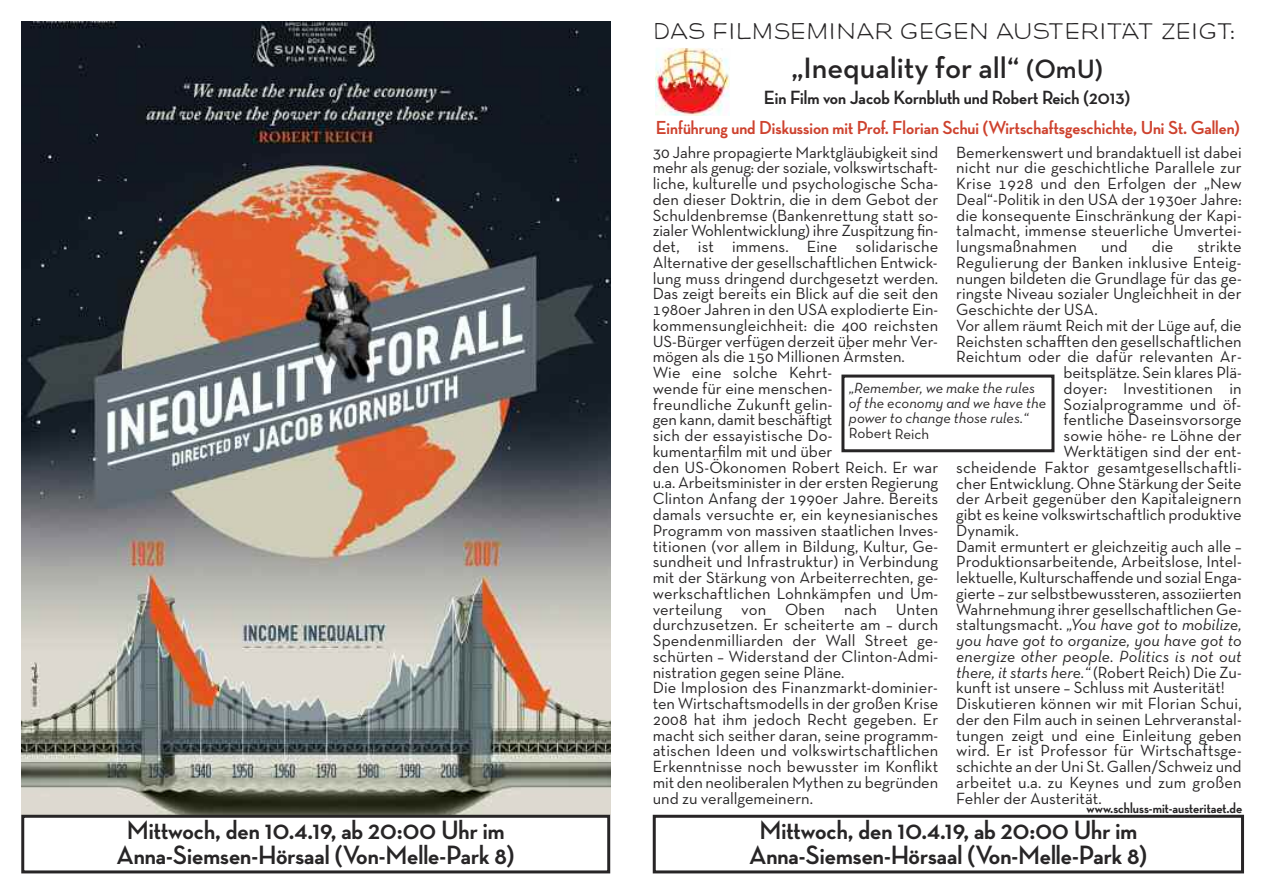
<style>
.page{position:relative;width:1263px;height:893px;background:#fff}
.page>*{position:absolute;margin:0;border:0;box-sizing:border-box;transform-origin:0 0}
.t1{font:600 30px "Neutra Text TF";color:#272526}
.t2{font:700 27px/25.5px "Neutra Disp";color:#272526;text-align:center}
.t3{font:23.25px "Neutra Disp Drafting Alt";color:#272526}
.t4{font:700 19.5px "Neutra Disp";color:#272526}
.t5{font:700 19.2px "Neutra Disp";color:#ce422e}
.t6{font:16.5px/15.8px "Neutra Text TF";color:#272526}
.t7{font:italic 16.5px "Neutra Text TF";color:#272526}
.t8{font:italic 15px/15px "Neutra Text TF";color:#272526}
.t9{font:700 15px "Neutra Disp";color:#272526}
.t10{font:15px "Neutra Text TF";color:#272526}
.s1{font-size:27px}
.s2{font-style:normal}
</style>
<div class="page">
<img style="left:22px;top:21px;width:588px;height:794px">
<div style="left:653px;top:815px;width:591px;height:58px;border:3px solid #272526"></div>
<img style="left:655px;top:48px;width:75px;height:68px">
<div style="left:841px;top:375px;width:213px;height:77px;border:3px solid #272526"></div>
<div style="left:21px;top:815px;width:589px;height:58px;border:3px solid #272526"></div>
<h2 class="t2" style="left:117px;top:817px;width:400px">Mittwoch, den 10.4.19, ab 20:00 Uhr im<br>Anna-Siemsen-Hörsaal (Von-Melle-Park 8)</h2>
<h3 class="t3" style="left:653px;top:18px;width:583px">DAS FILMSEMINAR GEGEN AUSTERITÄT ZEIGT:</h3>
<h1 class="t1" style="left:791px;top:50px;width:313px">„Inequality for all“ <span class="s1">(OmU)</span></h1>
<p class="t4" style="left:764px;top:85px;width:368px">Ein Film von Jacob Kornbluth und Robert Reich (2013)</p>
<p class="t5" style="left:656px;top:116px;width:586px">Einführung und Diskussion mit Prof. Florian Schui (Wirtschaftsgeschichte, Uni St. Gallen)</p>
<p class="t6" style="left:653px;top:144px;width:287px">30 Jahre propagierte Marktgläubigkeit sind mehr als genug: der soziale, volkswirtschaft&shy;liche, kulturelle und psychologische Scha&shy;den dieser Doktrin, die in dem Gebot der Schuldenbremse (Bankenrettung statt so&shy;zialer Wohlentwicklung) ihre Zuspitzung fin&shy;det, ist immens. Eine solidarische Alternative der gesellschaftlichen Entwick&shy;lung muss dringend durchgesetzt werden.<br>Das zeigt bereits ein Blick auf die seit den 1980er Jahren in den USA explodierte Ein&shy;kommensungleichheit: die 400 reichsten US-Bürger verfügen derzeit über mehr Ver&shy;mögen als die 150 Millionen Ärmsten.<br>Wie eine solche Kehrt-<br>wende für eine menschen-<br>freundliche Zukunft gelin-<br>gen kann, damit beschäftigt<br>sich der essayistische Do-<br>kumentarfilm mit und über<br>den US-Ökonomen Robert Reich. Er war u.a. Arbeitsminister in der ersten Regierung Clinton Anfang der 1990er Jahre. Bereits damals versuchte er, ein keynesianisches Programm von massiven staatlichen Inves&shy;titionen (vor allem in Bildung, Kultur, Ge&shy;sundheit und Infrastruktur) in Verbindung mit der Stärkung von Arbeiterrechten, ge&shy;werkschaftlichen Lohnkämpfen und Um&shy;verteilung von Oben nach Unten durchzusetzen. Er scheiterte am – durch Spendenmilliarden der Wall Street ge&shy;schürten – Widerstand der Clinton-Admi&shy;nistration gegen seine Pläne.<br>Die Implosion des Finanzmarkt-dominier&shy;ten Wirtschaftsmodells in der großen Krise 2008 hat ihm jedoch Recht gegeben. Er macht sich seither daran, seine programm&shy;atischen Ideen und volkswirtschaftlichen Erkenntnisse noch bewusster im Konflikt mit den neoliberalen Mythen zu begründen und zu verallgemeinern.</p>
<p class="t6" style="left:956px;top:144px;width:287px;text-align:justify">Bemerkenswert und brandaktuell ist dabei nicht nur die geschichtliche Parallele zur Krise 1928 und den Erfolgen der „New Deal“-Politik in den USA der 1930er Jahre: die konsequente Einschränkung der Kapi&shy;talmacht, immense steuerliche Umvertei&shy;lungsmaßnahmen</p>
<p class="t6" style="left:1101px;top:239px;width:28px">und</p>
<p class="t6" style="left:1152px;top:239px;width:23px">die</p>
<p class="t6" style="left:1197px;top:239px;width:46px">strikte</p>
<p class="t6" style="left:956px;top:254px;width:287px">Regulierung der Banken inklusive Enteig-</p>
<p class="t6" style="left:956px;top:270px;width:287px">nungen bildeten die Grundlage für das ge-</p>
<p class="t6" style="left:956px;top:286px;width:287px">ringste Niveau sozialer Ungleichheit in der</p>
<p class="t6" style="left:956px;top:302px;width:143px">Geschichte der USA.</p>
<p class="t6" style="left:956px;top:317px;width:287px">Vor allem räumt Reich mit der Lüge auf, die</p>
<p class="t6" style="left:956px;top:333px;width:287px">Reichsten schafften den gesellschaftlichen</p>
<p class="t6" style="left:956px;top:349px;width:287px">Reichtum oder die dafür relevanten Ar-</p>
<p class="t6" style="left:1063px;top:365px;width:180px">beitsplätze. Sein klares Plä-</p>
<p class="t6" style="left:1063px;top:380px;width:180px">doyer: Investitionen in</p>
<p class="t6" style="left:1063px;top:396px;width:179px">Sozialprogramme und öf-</p>
<p class="t6" style="left:1063px;top:412px;width:180px">fentliche Daseinsvorsorge</p>
<p class="t6" style="left:1063px;top:428px;width:180px">sowie höhe- re Löhne der</p>
<p class="t6" style="left:1063px;top:443px;width:179px">Werktätigen sind der ent-</p>
<p class="t6" style="left:956px;top:459px;width:287px">scheidende Faktor gesamtgesellschaftli-</p>
<p class="t6" style="left:956px;top:475px;width:287px">cher Entwicklung. Ohne Stärkung der Seite</p>
<p class="t6" style="left:956px;top:491px;width:287px">der Arbeit gegenüber den Kapitaleignern</p>
<p class="t6" style="left:956px;top:506px;width:287px">gibt es keine volkswirtschaftlich produktive</p>
<p class="t6" style="left:956px;top:522px;width:64px">Dynamik.</p>
<p class="t6" style="left:956px;top:538px;width:287px">Damit ermuntert er gleichzeitig auch alle –</p>
<p class="t6" style="left:956px;top:554px;width:287px">Produktionsarbeitende, Arbeitslose, Intel-</p>
<p class="t6" style="left:956px;top:569px;width:287px">lektuelle, Kulturschaffende und sozial Enga-</p>
<p class="t6" style="left:956px;top:585px;width:287px">gierte – zur selbstbewussteren, assoziierten</p>
<p class="t6" style="left:956px;top:601px;width:287px">Wahrnehmung ihrer gesellschaftlichen Ge-</p>
<p class="t7" style="left:956px;top:615px;width:287px"><span class="s2">staltungsmacht.</span> „You have got to mobilize,</p>
<p class="t7" style="left:956px;top:631px;width:287px">you have got to organize, you have got to</p>
<p class="t7" style="left:956px;top:646px;width:287px">energize other people. Politics is not out</p>
<p class="t7" style="left:956px;top:662px;width:287px">there, it starts here.“ <span class="s2">(Robert Reich) Die Zu-</span></p>
<p class="t6" style="left:956px;top:680px;width:270px">kunft ist unsere – Schluss mit Austerität!</p>
<p class="t6" style="left:956px;top:695px;width:287px">Diskutieren können wir mit Florian Schui,</p>
<p class="t6" style="left:956px;top:711px;width:287px">der den Film auch in seinen Lehrveranstal-</p>
<p class="t6" style="left:956px;top:727px;width:287px">tungen zeigt und eine Einleitung geben</p>
<p class="t6" style="left:956px;top:743px;width:287px">wird. Er ist Professor für Wirtschaftsge-</p>
<p class="t6" style="left:956px;top:758px;width:287px">schichte an der Uni St. Gallen/Schweiz und</p>
<p class="t6" style="left:956px;top:774px;width:287px">arbeitet u.a. zu Keynes und zum großen</p>
<p class="t6" style="left:956px;top:790px;width:147px">Fehler der Austerität.</p>
<h2 class="t2" style="left:749px;top:817px;width:400px">Mittwoch, den 10.4.19, ab 20:00 Uhr im<br>Anna-Siemsen-Hörsaal (Von-Melle-Park 8)</h2>
<p class="t8" style="left:849px;top:380px;width:199px">„Remember, we make the rules of the economy and we have the power to change those rules.“</p>
<p class="t10" style="left:849px;top:425px;width:82px">Robert Reich</p>
<p class="t9" style="left:1086px;top:799px;width:157px">www.schluss-mit-austeritaet.de</p>
</div>
